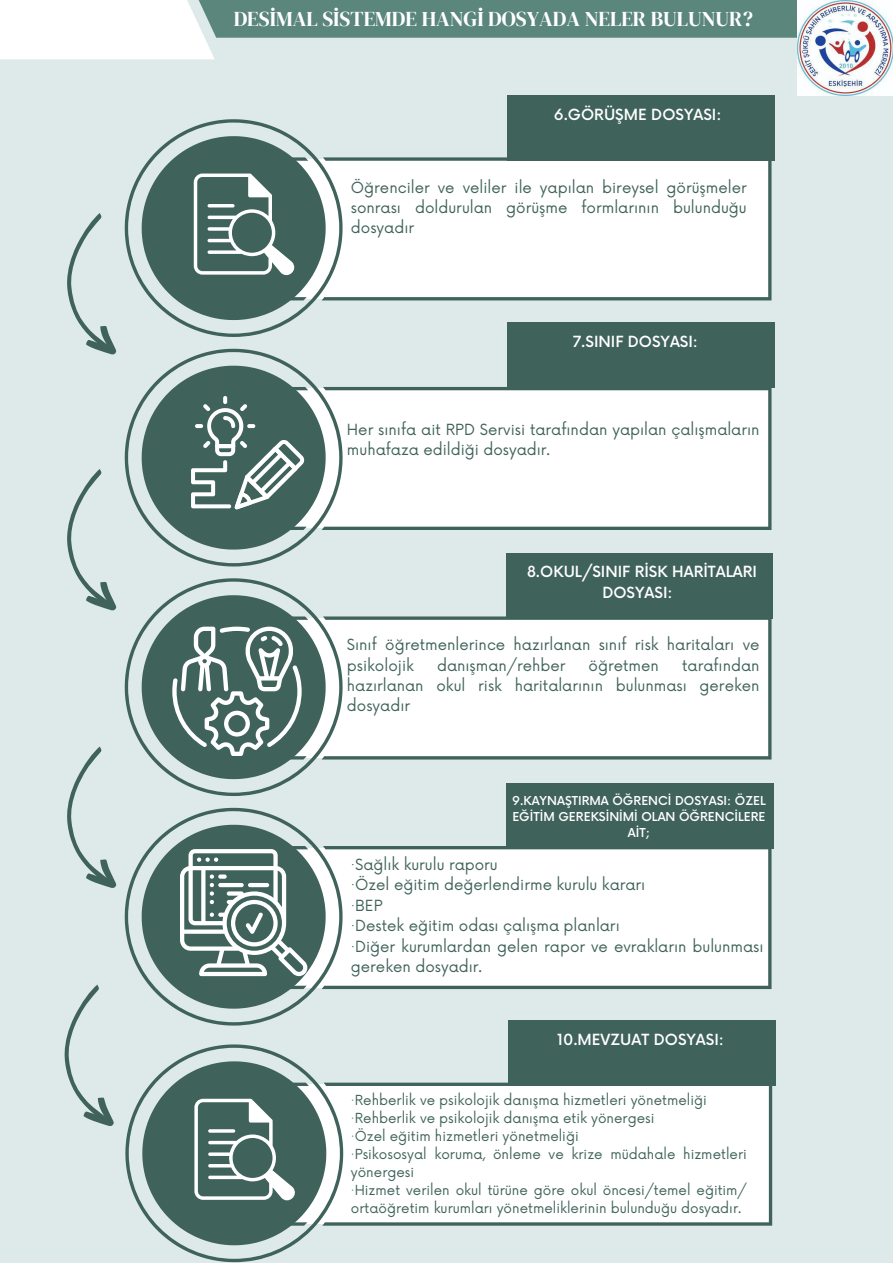
<style>
.page{position:relative;width:893px;height:1264px;background:#fff}
.page>*{position:absolute;margin:0;border:0;box-sizing:border-box;transform-origin:0 0}
.t1{font:21px "DM Serif Display";color:#fff}
.t2{font:15px/20.4px "Now";color:#3f625a}
.t3{font:500 15px/20.2px "Now";color:#fff;text-align:center}
.t4{font:13.5px/18px "Now";color:#3f625a}
.t5{font:500 12px/16px "Now";color:#fff;text-align:center}
</style>
<div class="page">
<div style="left:0;top:0;width:892px;height:1262px;background:#deeae9"></div>
<svg style="left:0;top:0;width:797px;height:59px"></svg>
<img style="left:797px;top:0;width:95px;height:96px">
<div style="left:342px;top:387px;width:429px;height:143px;background:#fff"></div>
<svg style="left:125px;top:349px;width:217px;height:217px"></svg>
<div style="left:342px;top:616px;width:429px;height:143px;background:#fff"></div>
<svg style="left:125px;top:578px;width:217px;height:218px"></svg>
<div style="left:342px;top:846px;width:429px;height:143px;background:#fff"></div>
<svg style="left:125px;top:807px;width:217px;height:218px"></svg>
<svg style="left:142px;top:366px;width:183px;height:183px;background:#6c8882"></svg>
<svg style="left:142px;top:595px;width:183px;height:184px"></svg>
<svg style="left:142px;top:824px;width:183px;height:184px;background:#7c948f"></svg>
<div style="left:507px;top:322px;width:268px;height:66px;background:#3f625a"></div>
<div style="left:506px;top:553px;width:267px;height:66px;background:#3f625a"></div>
<div style="left:506px;top:783px;width:268px;height:66px;background:#3f625a"></div>
<svg style="left:67px;top:469px;width:49px;height:141px"></svg>
<svg style="left:67px;top:746px;width:49px;height:142px"></svg>
<div style="left:342px;top:157px;width:429px;height:143px;background:#fff"></div>
<svg style="left:125px;top:119px;width:217px;height:218px"></svg>
<svg style="left:142px;top:136px;width:183px;height:184px;background:#6b8680"></svg>
<hr style="left:207px;top:204px;width:27px;height:3px;background:#fff;border-radius:2px">
<div style="left:507px;top:95px;width:268px;height:66px;background:#3f625a"></div>
<svg style="left:67px;top:213px;width:49px;height:141px"></svg>
<div style="left:343px;top:1082px;width:429px;height:143px;background:#fff"></div>
<svg style="left:125px;top:1044px;width:218px;height:218px"></svg>
<svg style="left:142px;top:1061px;width:184px;height:184px"></svg>
<hr style="left:208px;top:1129px;width:27px;height:3px;background:#fff;border-radius:2px">
<div style="left:508px;top:1020px;width:267px;height:66px;background:#3f625a"></div>
<svg style="left:64px;top:984px;width:50px;height:142px"></svg>
<p class="t1" style="left:234px;top:4px;width:520px">DESİMAL SİSTEMDE HANGİ DOSYADA NELER BULUNUR?</p>
<p class="t3" style="left:553px;top:105px;width:169px">6.GÖRÜŞME DOSYASI:</p>
<p class="t2" style="left:351px;top:178px;width:397px;text-align:justify">Öğrenci ler ve veli ler i le yapılan bi reysel görüşmeler sonrası doldurulan görüşme formlarının bulunduğu dosyadır</p>
<p class="t3" style="left:572px;top:332px;width:127px">7.SINIF DOSYASI:</p>
<p class="t2" style="left:347px;top:419px;width:414px">Her sınıfa ait RPD Servisi tarafından yapılan çalışmaların muhafaza edildiği dosyadır.</p>
<p class="t3" style="left:527px;top:562px;width:231px">8.OKUL/SINIF RİSK HARİTALARI<br>DOSYASI:</p>
<p class="t2" style="left:347px;top:635px;width:414px">Sınıf öğretmenleri nce hazırlanan sınıf risk haritaları ve psi koloji k</p>
<p class="t2" style="left:347px;top:655px;width:414px;text-align:justify;text-indent:335px">tarafından hazırlanan okul risk haritalarının bulunması gereken dosyadır</p>
<p class="t2" style="left:437px;top:655px;width:130px">danışman/rehber</p>
<p class="t2" style="left:588px;top:655px;width:72px">öğretmen</p>
<p class="t5" style="left:512px;top:793px;width:255px">9.KAYNAŞTIRMA ÖĞRENCİ DOSYASI: ÖZEL<br>EĞİTİM GEREKSİNİMİ OLAN ÖĞRENCİLERE<br>AİT;</p>
<p class="t2" style="left:351px;top:855px;width:148px">·Sağlık kurulu raporu</p>
<p class="t2" style="left:351px;top:875px;width:296px">·Özel eğiti m değerlendi rme kurulu kararı</p>
<p class="t2" style="left:351px;top:895px;width:33px">·BEP</p>
<p class="t2" style="left:351px;top:916px;width:270px">·Destek eğiti m odası çalışma planları</p>
<p class="t2" style="left:351px;top:936px;width:414px">·Diğer kurumlardan gelen rapor ve evrakların bulunması gereken dosyadır.</p>
<p class="t3" style="left:557px;top:1030px;width:168px">10.MEVZUAT DOSYASI:</p>
<p class="t4" style="left:351px;top:1091px;width:355px">·Rehberli k ve psi koloji k danışma hizmetleri yönetmeliği</p>
<p class="t4" style="left:351px;top:1109px;width:303px">·Rehberli k ve psi koloji k danışma eti k yönergesi</p>
<p class="t4" style="left:351px;top:1127px;width:227px">·Özel eğiti m hizmetleri yönetmeliği</p>
<p class="t4" style="left:351px;top:1145px;width:395px">·Psi kososyal koruma, önleme ve krize müdahale hizmetleri yönergesi</p>
<p class="t4" style="left:351px;top:1181px;width:397px">·Hizmet veri len okul türüne göre okul öncesi/temel eğiti m/ ortaöğreti m kurumları yönetmeli kleri ni n bulunduğu dosyadır.</p>
</div>
